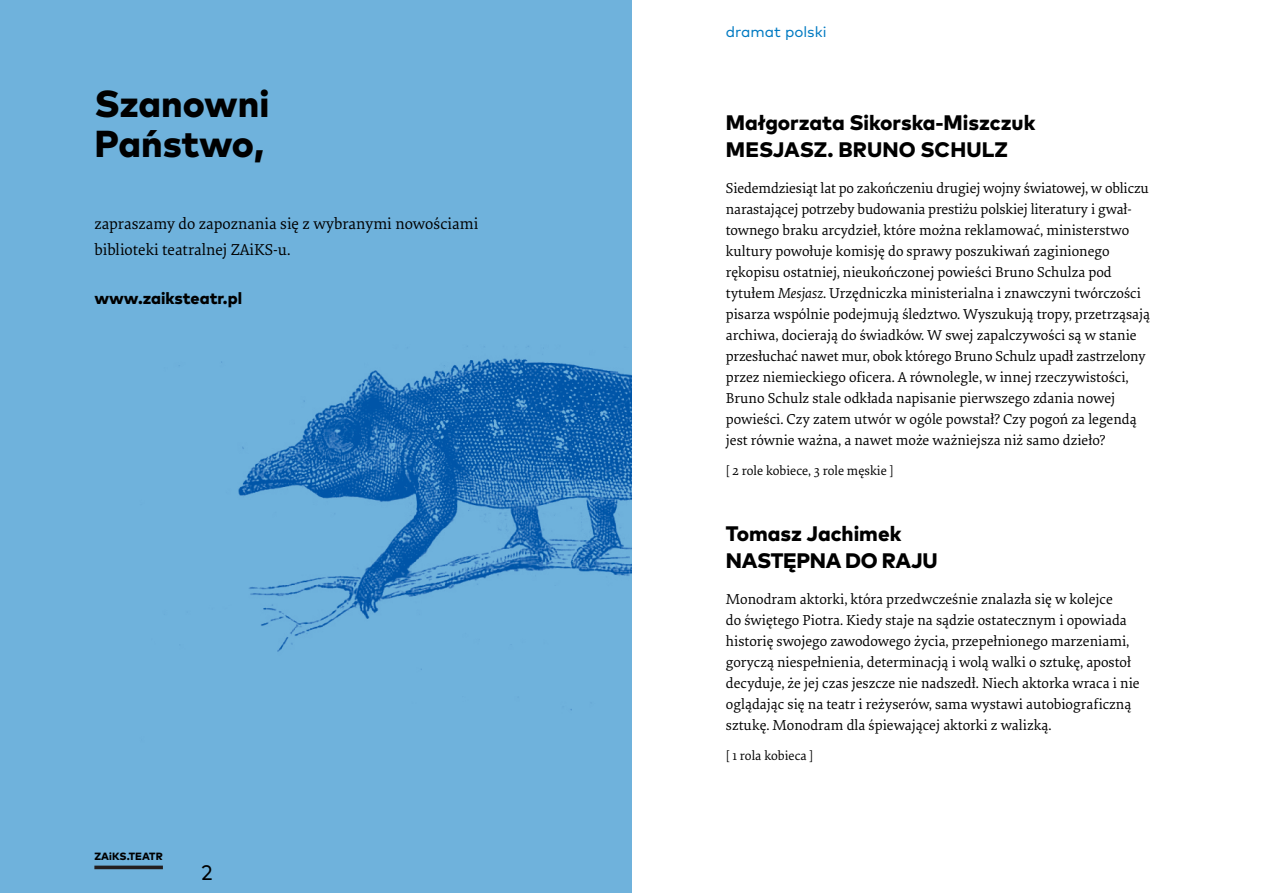
<style>
.page{position:relative;width:1263px;height:893px;background:#fff}
.page>*{position:absolute;margin:0;border:0;box-sizing:border-box;transform-origin:0 0}
.t1{font:800 37.5px/40.5px "Mark OT";letter-spacing:-.005em;color:#000}
.t2{font:800 21px/27px "Mark OT";color:#000}
.t3{font:21px "Mark Pro";color:#000}
.t4{font:16.5px/25.5px "Elena Basic";color:#000}
.t5{font:800 16.5px "Mark OT";color:#000}
.t6{font:15px/21px "Elena Basic";color:#000}
.t7{font:15px "Mark Pro";color:#007ac2}
.t8{font:13.5px "Elena Basic";color:#000}
.t9{font:800 10.5px "Mark OT";letter-spacing:.01em;color:#000}
.s1{font-style:italic}
</style>
<div class="page">
<div style="left:0;top:0;width:631px;height:893px;background:#6fb2dc"></div>
<hr style="left:94px;top:866px;width:69px;height:3px;background:#231f20">
<img style="left:179px;top:346px;width:452px;height:365px">
<h1 class="t1" style="left:94px;top:82px;width:176px">Szanowni<br>Państwo,</h1>
<p class="t4" style="left:94px;top:210px;width:385px">zapraszamy do zapoznania się z wybranymi nowościami biblioteki teatralnej ZAiKS-u.</p>
<p class="t5" style="left:94px;top:288px;width:149px">www.zaiksteatr.pl</p>
<p class="t9" style="left:94px;top:849px;width:70px">ZAiKS.TEATR</p>
<h2 class="t3" style="left:201px;top:857px;width:13px">2</h2>
<p class="t7" style="left:726px;top:21px;width:102px">dramat polski</p>
<h2 class="t2" style="left:726px;top:109px;width:311px">Małgorzata Sikorska-Miszczuk<br>MESJASZ. BRUNO SCHULZ</h2>
<p class="t6" style="left:726px;top:177px;width:426px">Siedemdziesiąt lat po zakończeniu drugiej wojny światowej, w obliczu narastającej potrzeby budowania prestiżu polskiej literatury i gwał&shy;townego braku arcydzieł, które można reklamować, ministerstwo kultury powołuje komisję do sprawy poszukiwań zaginionego rękopisu ostatniej, nieukończonej powieści Bruno Schulza pod tytułem <span class="s1">Mesjasz</span>. Urzędniczka ministerialna i znawczyni twórczości pisarza wspólnie podejmują śledztwo. Wyszukują tropy, przetrząsają archiwa, docierają do świadków. W swej zapalczywości są w stanie przesłuchać nawet mur, obok którego Bruno Schulz upadł zastrzelony przez niemieckiego oficera. A równolegle, w innej rzeczywistości, Bruno Schulz stale odkłada napisanie pierwszego zdania nowej powieści. Czy zatem utwór w ogóle powstał? Czy pogoń za legendą jest równie ważna, a nawet może ważniejsza niż samo dzieło?</p>
<p class="t8" style="left:726px;top:462px;width:169px">[ 2 role kobiece, 3 role męskie ]</p>
<h2 class="t2" style="left:726px;top:520px;width:213px">Tomasz Jachimek<br>NASTĘPNA DO RAJU</h2>
<p class="t6" style="left:726px;top:588px;width:415px">Monodram aktorki, która przedwcześnie znalazła się w kolejce<br>do świętego Piotra. Kiedy staje na sądzie ostatecznym i opowiada historię swojego zawodowego życia, przepełnionego marzeniami, goryczą niespełnienia, determinacją i wolą walki o sztukę, apostoł decyduje, że jej czas jeszcze nie nadszedł. Niech aktorka wraca i nie oglądając się na teatr i reżyserów, sama wystawi autobiograficzną sztukę. Monodram dla śpiewającej aktorki z walizką.</p>
<p class="t8" style="left:726px;top:747px;width:89px">[ 1 rola kobieca ]</p>
</div>
